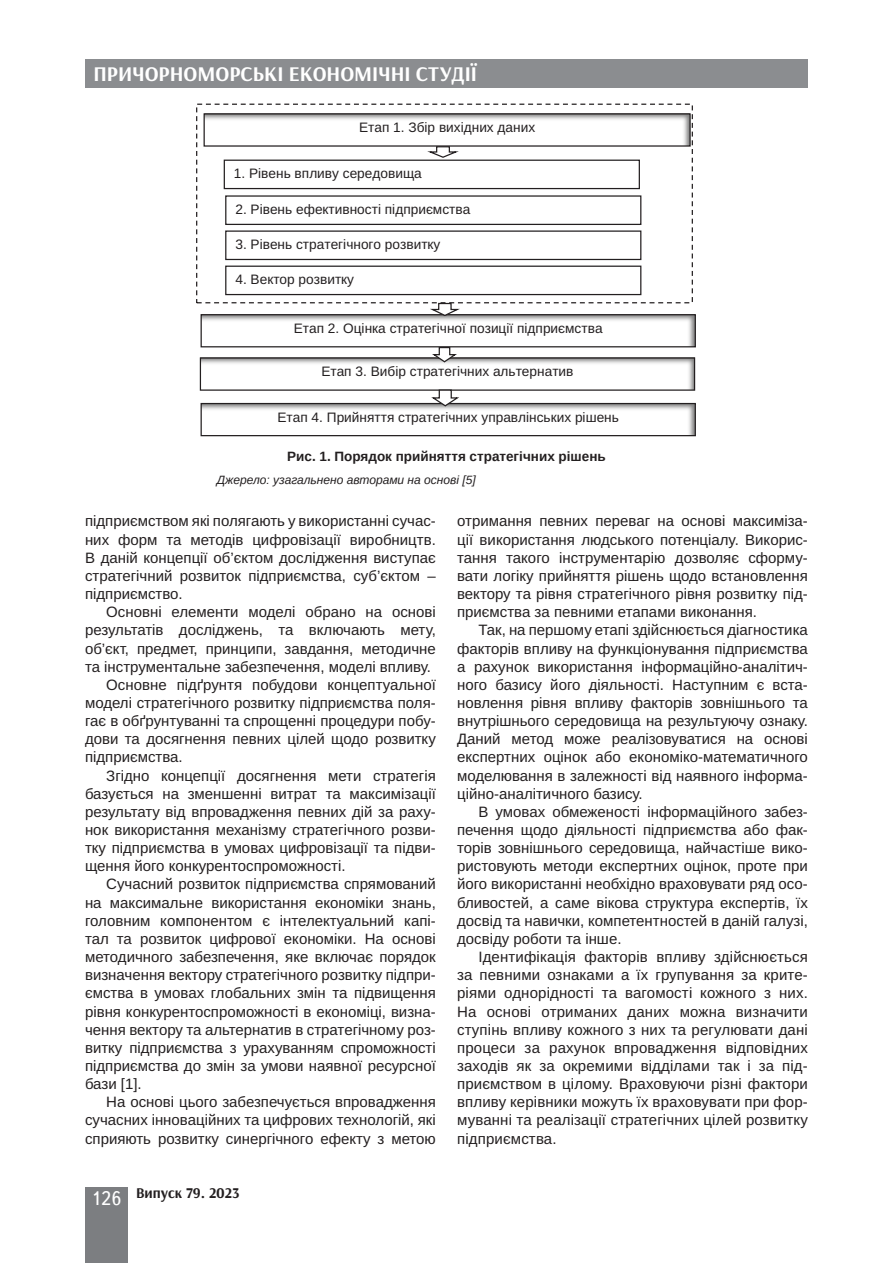
<style>
.page{position:relative;width:893px;height:1263px;background:#fff}
.page>*{position:absolute;margin:0;border:0;box-sizing:border-box;transform-origin:0 0}
.t1{font:700 21px "Arsenal";color:#fff}
.Текст_основной_G{font:15px/18.1px "Arimo";color:#231f20;text-align:justify}
.t2{font:700 15px "Arsenal";color:#231f20}
.t3{font:13.65px "Arimo Roman";color:#231f20}
.Рисунок{font:700 13.5px "Arimo";color:#231f20}
.Джерело{font:italic 12px "Arimo";color:#231f20}
.s1{font-family:"Ukrainian Text";font-weight:400;font-size:19.5px;color:#fff}
</style>
<div class="page">
<div style="left:85px;top:59px;width:723px;height:29px;background:#8b8d90"></div>
<div style="left:85px;top:1186px;width:43px;height:76px;background:#7c7e81"></div>
<div style="left:196px;top:104px;width:497px;height:199px;border:1px dashed #231f20"></div>
<img style="left:206px;top:115px;width:483px;height:30px">
<div style="left:204px;top:113px;width:487px;height:34px;border:1px solid #231f20"></div>
<img style="left:205px;top:119px;width:484px;height:22px">
<div style="left:224px;top:160px;width:416px;height:29px;border:1px solid #231f20"></div>
<img style="left:225px;top:165px;width:414px;height:18px">
<div style="left:225px;top:195px;width:416px;height:30px;border:1px solid #231f20"></div>
<img style="left:226px;top:201px;width:414px;height:18px">
<div style="left:225px;top:230px;width:416px;height:30px;border:1px solid #231f20"></div>
<img style="left:226px;top:236px;width:414px;height:18px">
<div style="left:225px;top:266px;width:416px;height:29px;border:1px solid #231f20"></div>
<img style="left:226px;top:271px;width:414px;height:18px">
<img style="left:203px;top:316px;width:491px;height:29px">
<div style="left:201px;top:314px;width:495px;height:33px;border:1px solid #231f20"></div>
<img style="left:202px;top:320px;width:493px;height:22px">
<img style="left:202px;top:359px;width:491px;height:30px">
<div style="left:200px;top:357px;width:495px;height:34px;border:1px solid #231f20"></div>
<img style="left:201px;top:363px;width:493px;height:22px">
<img style="left:203px;top:405px;width:491px;height:29px">
<div style="left:201px;top:403px;width:495px;height:33px;border:1px solid #231f20"></div>
<img style="left:202px;top:409px;width:493px;height:22px">
<svg style="left:429px;top:146px;width:33px;height:12px"></svg>
<svg style="left:431px;top:302px;width:32px;height:15px"></svg>
<svg style="left:432px;top:389px;width:29px;height:18px"></svg>
<svg style="left:432px;top:346px;width:27px;height:17px"></svg>
<h1 class="t1" style="left:94px;top:61px;width:385px">ПРИЧОРНОМОРСЬКІ ЕКОНОМІЧНІ СТУДІЇ</h1>
<p class="t3" style="left:359px;top:118px;width:178px">Етап 1. Збір вихідних даних</p>
<p class="t3" style="left:234px;top:164px;width:189px">1. Рівень впливу середовища</p>
<p class="t3" style="left:235px;top:200px;width:236px">2. Рівень ефективності підприємства</p>
<p class="t3" style="left:235px;top:235px;width:206px">3. Рівень стратегічного розвитку</p>
<p class="t3" style="left:235px;top:270px;width:120px">4. Вектор розвитку</p>
<p class="t3" style="left:294px;top:318px;width:310px">Етап 2. Оцінка стратегічної позиції підприємства</p>
<p class="t3" style="left:321px;top:362px;width:254px">Етап 3. Вибір стратегічних альтернатив</p>
<p class="t3" style="left:277px;top:407px;width:343px">Етап 4. Прийняття стратегічних управлінських рішень</p>
<p class="Рисунок" style="left:287px;top:447px;width:320px">Рис. 1. Порядок прийняття стратегічних рішень</p>
<p class="Джерело" style="left:217px;top:472px;width:260px">Джерело: узагальнено авторами на основі [5]</p>
<p class="Текст_основной_G" style="left:85px;top:512px;width:352px">підприємством які полягають у використанні сучас&shy;них форм та методів цифровізації виробництв.<br>В даній концепції об’єктом дослідження виступає стратегічний розвиток підприємства, суб’єктом – підприємство.</p>
<p class="Текст_основной_G" style="left:85px;top:603px;width:352px;text-indent:21px">Основні елементи моделі обрано на основі результатів досліджень, та включають мету, об’єкт, предмет, принципи, завдання, методичне та інструментальне забезпечення, моделі впливу.</p>
<p class="Текст_основной_G" style="left:85px;top:676px;width:352px;text-indent:21px">Основне підґрунтя побудови концептуальної моделі стратегічного розвитку підприємства поля&shy;гає в обґрунтуванні та спрощенні процедури побу&shy;дови та досягнення певних цілей щодо розвитку підприємства.</p>
<p class="Текст_основной_G" style="left:85px;top:766px;width:352px;text-indent:21px">Згідно концепції досягнення мети стратегія базується на зменшенні витрат та максимізації результату від впровадження певних дій за раху&shy;нок використання механізму стратегічного розви&shy;тку підприємства в умовах цифровізації та підви&shy;щення його конкурентоспроможності.</p>
<p class="Текст_основной_G" style="left:85px;top:875px;width:352px;text-indent:21px">Сучасний розвиток підприємства спрямований на максимальне використання економіки знань, головним компонентом є інтелектуальний капі&shy;тал та розвиток цифрової економіки. На основі методичного забезпечення, яке включає порядок визначення вектору стратегічного розвитку підпри&shy;ємства в умовах глобальних змін та підвищення рівня конкурентоспроможності в економіці, визна&shy;чення вектору та альтернатив в стратегічному роз&shy;витку підприємства з урахуванням спроможності підприємства до змін за умови наявної ресурсної бази [1].</p>
<p class="Текст_основной_G" style="left:85px;top:1093px;width:352px;text-indent:21px">На основі цього забезпечується впровадження сучасних інноваційних та цифрових технологій, які сприяють розвитку синергічного ефекту з метою</p>
<p class="t2" style="left:91px;top:1183px;width:150px"><span class="s1">126</span> Випуск 79. 2023</p>
<p class="Текст_основной_G" style="left:457px;top:512px;width:352px">отримання певних переваг на основі максиміза&shy;ції використання людського потенціалу. Викорис&shy;тання такого інструментарію дозволяє сформу&shy;вати логіку прийняття рішень щодо встановлення вектору та рівня стратегічного рівня розвитку під&shy;приємства за певними етапами виконання.</p>
<p class="Текст_основной_G" style="left:457px;top:621px;width:352px;text-indent:21px">Так, на першому етапі здійснюється діагностика факторів впливу на функціонування підприємства а рахунок використання інформаційно-аналітич&shy;ного базису його діяльності. Наступним є вста&shy;новлення рівня впливу факторів зовнішнього та внутрішнього середовища на результуючу ознаку.<br>Даний метод може реалізовуватися на основі експертних оцінок або економіко-математичного моделювання в залежності від наявного інформа&shy;ційно-аналітичного базису.</p>
<p class="Текст_основной_G" style="left:457px;top:803px;width:352px;text-indent:21px">В умовах обмеженості інформаційного забез&shy;печення щодо діяльності підприємства або фак&shy;торів зовнішнього середовища, найчастіше вико&shy;ристовують методи експертних оцінок, проте при його використанні необхідно враховувати ряд осо&shy;бливостей, а саме вікова структура експертів, їх досвід та навички, компетентностей в даній галузі, досвіду роботи та інше.</p>
<p class="Текст_основной_G" style="left:457px;top:948px;width:352px;text-indent:21px">Ідентифікація факторів впливу здійснюється за певними ознаками а їх групування за крите&shy;ріями однорідності та вагомості кожного з них.<br>На основі отриманих даних можна визначити ступінь впливу кожного з них та регулювати дані процеси за рахунок впровадження відповідних заходів як за окремими відділами так і за під&shy;приємством в цілому. Враховуючи різні фактори впливу керівники можуть їх враховувати при фор&shy;муванні та реалізації стратегічних цілей розвитку підприємства.</p>
</div>
